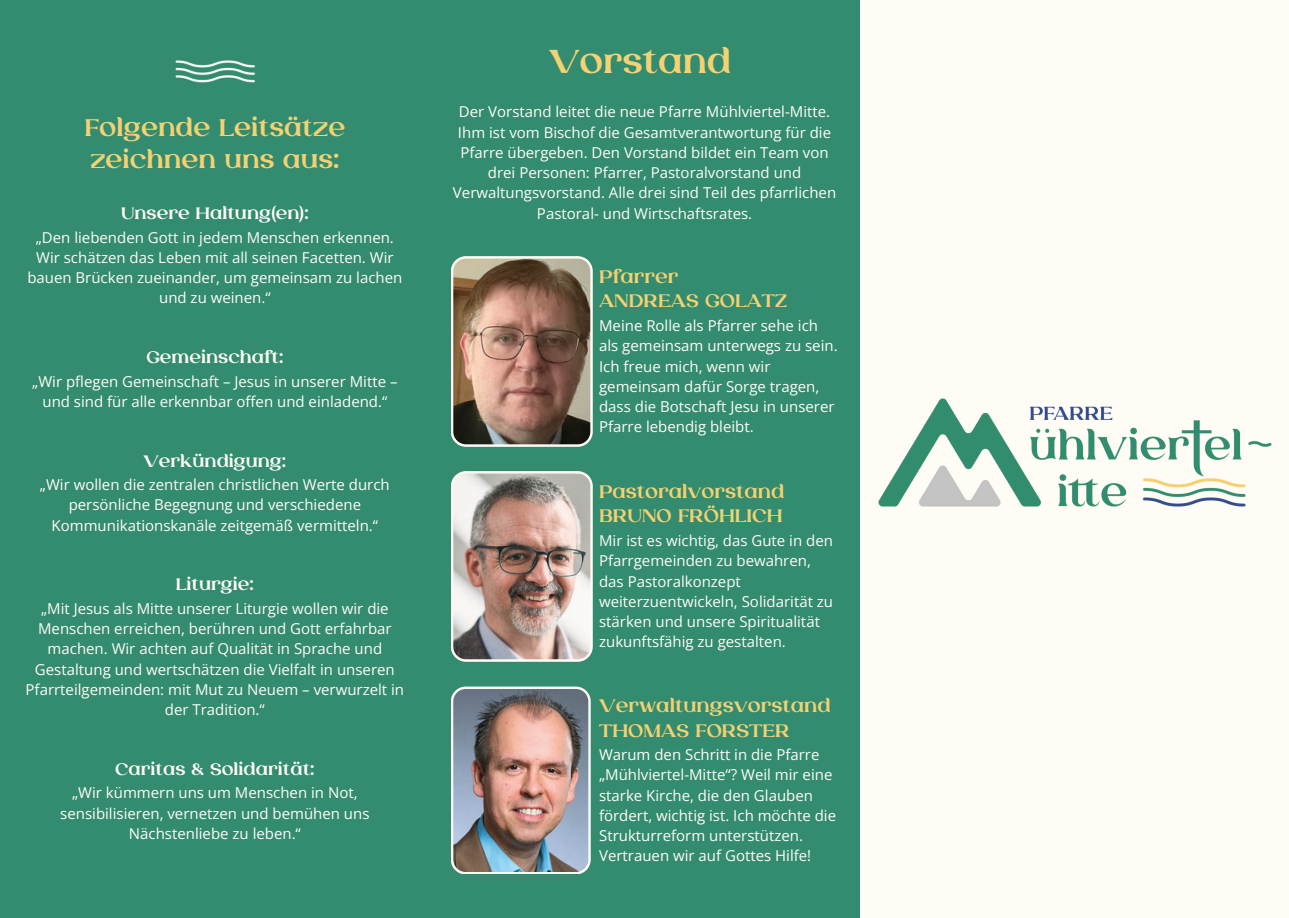
<style>
.page{position:relative;width:1289px;height:918px;background:#fff}
.page>*{position:absolute;margin:0;border:0;box-sizing:border-box;transform-origin:0 0}
.t1{font:500 33px "Laviossa";color:#f5d172}
.t2{font:500 24px/32.7px "Laviossa";color:#f5d172}
.t3{font:500 18px/24.8px "Laviossa";color:#f5d172}
.t4{font:500 16.5px "Laviossa";color:#fffcf6}
.t5{font:15px/20.2px "Open Sans";color:#fffcf6;text-align:center}
</style>
<div class="page">
<div style="left:0;top:0;width:1288px;height:918px;background:#fffcf6"></div>
<div style="left:0;top:0;width:858px;height:918px;background:#338c6f"></div>
<img style="left:451px;top:256px;width:141px;height:191px">
<img style="left:451px;top:471px;width:141px;height:191px">
<img style="left:451px;top:687px;width:139px;height:187px">
<img style="left:878px;top:398px;width:393px;height:109px">
<img style="left:175px;top:60px;width:81px;height:23px">
<p class="t2" style="left:84px;top:112px;width:262px">Folgende Leitsätze zeichnen uns aus:</p>
<p class="t4" style="left:121px;top:205px;width:189px">Unsere Haltung(en):</p>
<p class="t5" style="left:27px;top:227px;width:376px">„Den liebenden Gott in jedem Menschen erkennen.<br>Wir schätzen das Leben mit all seinen Facetten. Wir bauen Brücken zueinander, um gemeinsam zu lachen und zu weinen.“</p>
<p class="t4" style="left:146px;top:349px;width:138px">Gemeinschaft:</p>
<p class="t5" style="left:32px;top:371px;width:366px">„Wir pflegen Gemeinschaft – Jesus in unserer Mitte – und sind für alle erkennbar offen und einladend.“</p>
<p class="t4" style="left:144px;top:452px;width:144px">Verkündigung:</p>
<p class="t5" style="left:40px;top:474px;width:351px">„Wir wollen die zentralen christlichen Werte durch persönliche Begegnung und verschiedene<br>Kommunikationskanäle zeitgemäß vermitteln.“</p>
<p class="t4" style="left:176px;top:576px;width:79px">Liturgie:</p>
<p class="t5" style="left:26px;top:598px;width:380px">„Mit Jesus als Mitte unserer Liturgie wollen wir die Menschen erreichen, berühren und Gott erfahrbar machen. Wir achten auf Qualität in Sprache und Gestaltung und wertschätzen die Vielfalt in unseren Pfarrteilgemeinden: mit Mut zu Neuem – verwurzelt in der Tradition.“</p>
<h1 class="t4" style="left:115px;top:760px;width:201px">Caritas &amp; Solidarität:</h1>
<p class="t5" style="left:60px;top:782px;width:310px">„Wir kümmern uns um Menschen in Not, sensibilisieren, vernetzen und bemühen uns<br>Nächstenliebe zu leben.“</p>
<p class="t1" style="left:549px;top:44px;width:184px">Vorstand</p>
<p class="t5" style="left:453px;top:101px;width:385px">Der Vorstand leitet die neue Pfarre Mühlviertel-Mitte.<br>Ihm ist vom Bischof die Gesamtverantwortung für die Pfarre übergeben. Den Vorstand bildet ein Team von drei Personen: Pfarrer, Pastoralvorstand und Verwaltungsvorstand. Alle drei sind Teil des pfarrlichen Pastoral- und Wirtschaftsrates.</p>
<p class="t3" style="left:599px;top:265px;width:189px">Pfarrer<br>ANDREAS GOLATZ</p>
<p class="t5" style="left:599px;top:315px;width:240px;text-align:left">Meine Rolle als Pfarrer sehe ich als gemeinsam unterwegs zu sein.<br>Ich freue mich, wenn wir gemeinsam dafür Sorge tragen, dass die Botschaft Jesu in unserer<br>Pfarre lebendig bleibt.</p>
<p class="t3" style="left:599px;top:480px;width:187px">Pastoralvorstand<br>BRUNO FRÖHLICH</p>
<p class="t5" style="left:599px;top:530px;width:235px;text-align:left">Mir ist es wichtig, das Gute in den<br>Pfarrgemeinden zu bewahren, das Pastoralkonzept weiterzuentwickeln, Solidarität zu stärken und unsere Spiritualität zukunftsfähig zu gestalten.</p>
<p class="t3" style="left:599px;top:694px;width:233px">Verwaltungsvorstand<br>THOMAS FORSTER</p>
<p class="t5" style="left:599px;top:744px;width:238px;text-align:left">Warum den Schritt in die Pfarre „Mühlviertel-Mitte“? Weil mir eine starke Kirche, die den Glauben fördert, wichtig ist. Ich möchte die Strukturreform unterstützen.<br>Vertrauen wir auf Gottes Hilfe!</p>
</div>
